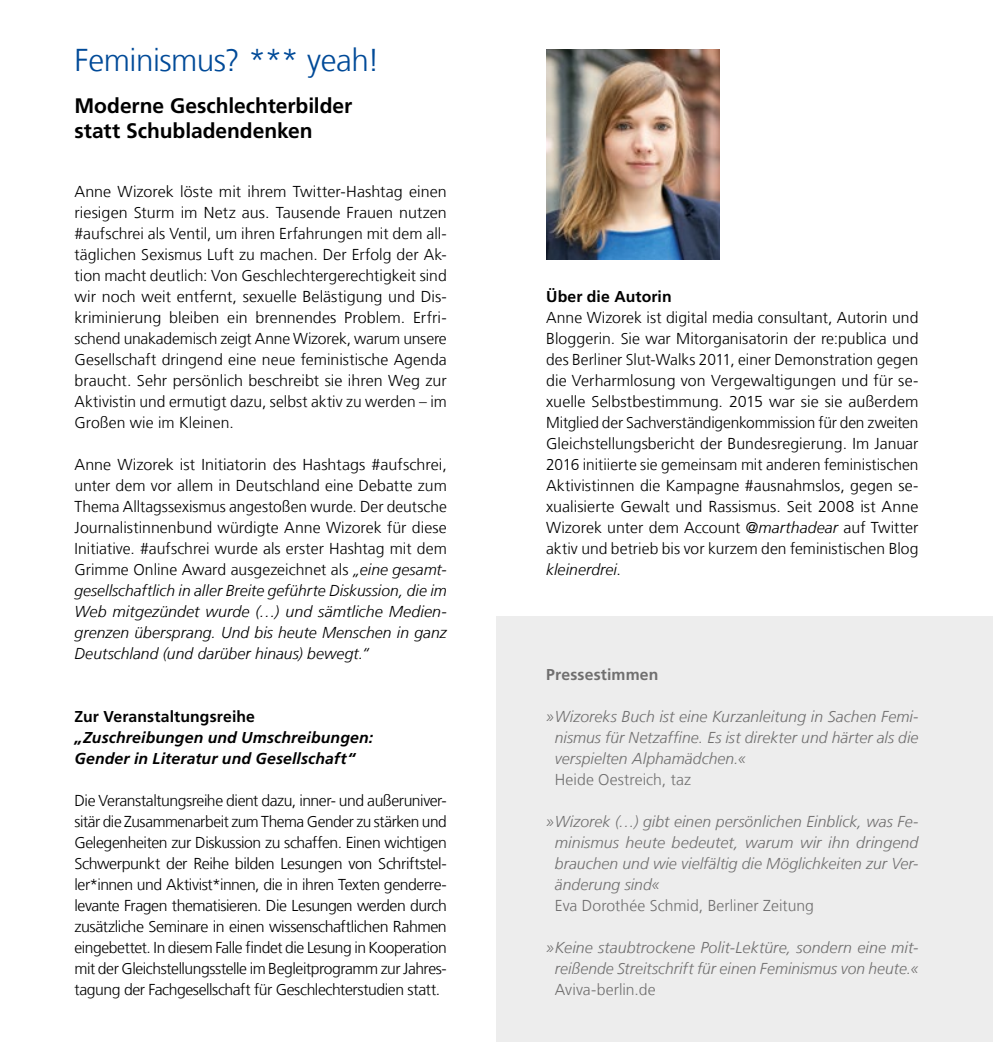
<style>
.page{position:relative;width:993px;height:1042px;background:#fff}
.page>*{position:absolute;margin:0;border:0;box-sizing:border-box;transform-origin:0 0}
.t1{font:300 31.5px "Frutiger LT Com";letter-spacing:-.015em;color:#004a98}
.t2{font:700 21px/25.2px "Frutiger LT Com";color:#000}
.Fließtext{font:300 15.75px/21px "Frutiger LT Com";color:#000;text-align:justify}
.Fließtext-2{font:italic 300 15.75px/21px "Frutiger LT Com";letter-spacing:.005em;color:#706f6f;text-align:justify}
.Fließtext-3{font:300 15.75px "Frutiger LT Com";letter-spacing:.005em;color:#706f6f}
.Fließtext-4{font:italic 700 15.75px "Frutiger LT Com";letter-spacing:.01em;color:#000}
.Fließtext-5{font:700 15.75px "Frutiger LT Com";letter-spacing:.005em;color:#000}
.Fließtext-6{font:700 15.75px "Frutiger LT Com";letter-spacing:.01em;color:#706f6f}
.s1{font-style:italic}
</style>
<div class="page">
<div style="left:496px;top:617px;width:496px;height:425px;background:#ededed"></div>
<img style="left:546px;top:50px;width:173px;height:210px">
<p class="t1" style="left:74px;top:41px;width:306px">Feminismus? *** yeah!</p>
<p class="t2" style="left:74px;top:93px;width:279px">Moderne Geschlechterbilder statt Schubladendenken</p>
<p class="Fließtext" style="left:74px;top:181px;width:374px">Anne Wizorek löste mit ihrem Twitter-Hashtag einen riesigen Sturm im Netz aus. Tausende Frauen nutzen #aufschrei als Ventil, um ihren Erfahrungen mit dem all&shy;täglichen Sexismus Luft zu machen. Der Erfolg der Ak&shy;tion macht deutlich: Von Geschlechtergerechtigkeit sind wir noch weit entfernt, sexuelle Belästigung und Dis&shy;kriminierung bleiben ein brennendes Problem. Erfri&shy;schend unakademisch zeigt Anne Wizorek, warum unsere Gesellschaft dringend eine neue feministische Agenda braucht. Sehr persönlich beschreibt sie ihren Weg zur Aktivistin und ermutigt dazu, selbst aktiv zu werden – im Großen wie im Kleinen.</p>
<p class="Fließtext" style="left:74px;top:454px;width:374px">Anne Wizorek ist Initiatorin des Hashtags #aufschrei, unter dem vor allem in Deutschland eine Debatte zum Thema Alltagssexismus angestoßen wurde. Der deutsche Journalistinnenbund würdigte Anne Wizorek für diese Initiative. #aufschrei wurde als erster Hashtag mit dem Grimme Online Award ausgezeichnet als <span class="s1">„eine gesamt&shy;gesellschaftlich in aller Breite geführte Diskussion, die im Web mitgezündet wurde (…) und sämtliche Medien&shy;grenzen übersprang. Und bis heute Menschen in ganz Deutschland (und darüber hinaus) bewegt.“</span></p>
<p class="Fließtext-5" style="left:74px;top:707px;width:182px">Zur Veranstaltungsreihe</p>
<p class="Fließtext-4" style="left:74px;top:728px;width:300px">„Zuschreibungen und Umschreibungen:</p>
<p class="Fließtext-4" style="left:74px;top:749px;width:282px">Gender in Literatur und Gesellschaft“</p>
<p class="Fließtext" style="left:74px;top:790px;width:374px">Die Veranstaltungsreihe dient dazu, inner- und außeruniver&shy;sitär die Zusammenarbeit zum Thema Gender zu stärken und Gelegenheiten zur Diskussion zu schaffen. Einen wichtigen Schwerpunkt der Reihe bilden Lesungen von Schriftstel&shy;ler*innen und Aktivist*innen, die in ihren Texten genderre&shy;levante Fragen thematisieren. Die Lesungen werden durch zusätzliche Seminare in einen wissenschaftlichen Rahmen eingebettet. In diesem Falle findet die Lesung in Kooperation mit der Gleichstellungsstelle im Begleitprogramm zur Jahres&shy;tagung der Fachgesellschaft für Geschlechterstudien statt.</p>
<p class="Fließtext-5" style="left:546px;top:287px;width:127px">Über die Autorin</p>
<p class="Fließtext" style="left:546px;top:307px;width:374px">Anne Wizorek ist digital media consultant, Autorin und Bloggerin. Sie war Mitorganisatorin der re:publica und des Berliner Slut-Walks 2011, einer Demonstration gegen die Verharmlosung von Vergewaltigungen und für se&shy;xuelle Selbstbestimmung. 2015 war sie sie außerdem Mitglied der Sachverständigenkommission für den zweiten Gleichstellungsbericht der Bundesregierung. Im Januar 2016 initiierte sie gemeinsam mit anderen feministischen Aktivistinnen die Kampagne #ausnahmslos, gegen se&shy;xualisierte Gewalt und Rassismus. Seit 2008 ist Anne Wizorek unter dem Account <span class="s1">@marthadear</span> auf Twitter aktiv und betrieb bis vor kurzem den feministischen Blog <span class="s1">kleinerdrei</span>.</p>
<p class="Fließtext-6" style="left:546px;top:665px;width:114px">Pressestimmen</p>
<p class="Fließtext-2" style="left:554px;top:706px;width:365px;text-indent:-9px">»Wizoreks Buch ist eine Kurzanleitung in Sachen Femi&shy;nismus für Netzaffine. Es ist direkter und härter als die verspielten Alphamädchen.«</p>
<p class="Fließtext-3" style="left:554px;top:770px;width:138px">Heide Oestreich, taz</p>
<p class="Fließtext-2" style="left:554px;top:811px;width:365px;text-indent:-9px">»Wizorek (…) gibt einen persönlichen Einblick, was Fe&shy;minismus heute bedeutet, warum wir ihn dringend brauchen und wie vielfältig die Möglichkeiten zur Ver&shy;änderung sind«</p>
<p class="Fließtext-3" style="left:554px;top:896px;width:260px">Eva Dorothée Schmid, Berliner Zeitung</p>
<p class="Fließtext-2" style="left:546px;top:937px;width:374px;text-align:center">»Keine staubtrockene Polit-Lektüre, sondern eine mit&shy;reißende Streitschrift für einen Feminismus von heute.«</p>
<p class="Fließtext-3" style="left:554px;top:980px;width:102px">Aviva-berlin.de</p>
</div>
